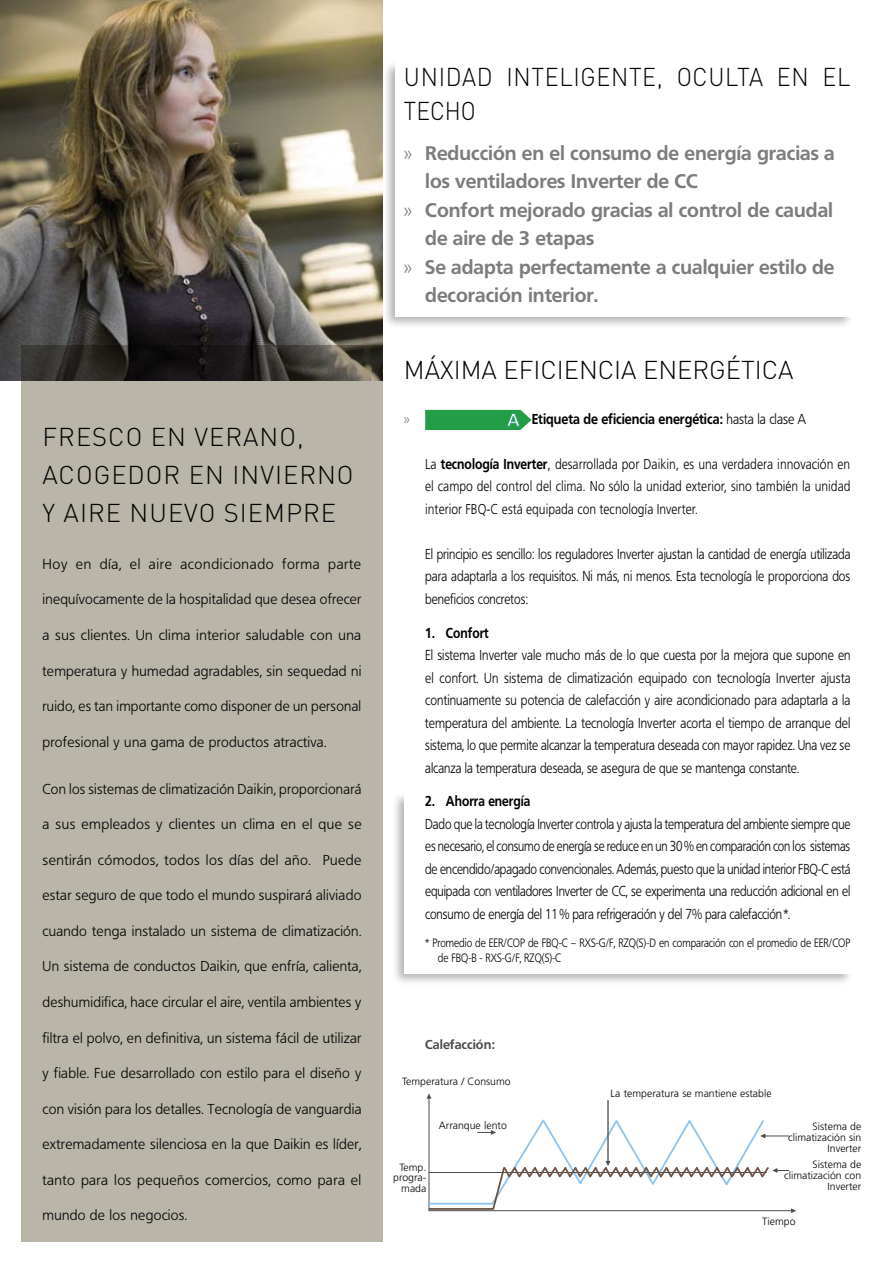
<style>
.page{position:relative;width:893px;height:1263px;background:#fff}
.page>*{position:absolute;margin:0;border:0;box-sizing:border-box;transform-origin:0 0}
.t1{font:300 25.5px/37.8px "DIN";letter-spacing:.03em;color:#000}
.t2{font:300 25.5px/33.8px "DIN";letter-spacing:.03em;color:#000;scale:.92 1}
.t3{font:300 25.5px "DIN";color:#000}
.t4{font:700 19.5px "Frutiger BSK65";color:#7c7c7c}
.t5{font:300 14.25px "Frutiger BSK45";letter-spacing:.02em;color:#000}
.t6{font:300 14.25px/22.5px "Frutiger BSK45";letter-spacing:.02em;color:#000;text-align:justify;scale:.85 1}
.t7{font:300 14.25px/22.5px "Frutiger BSK45";letter-spacing:.02em;color:#000;text-align:justify;scale:.87 1}
.t8{font:300 14.25px/22.5px "Frutiger";color:#000;text-align:justify;scale:.85 1}
.t9{font:700 14.25px "Frutiger BSK65";color:#000;scale:.89 1}
.t10{font:300 14.25px "Frutiger BSK45";letter-spacing:.04em;color:#000}
.t11{font:700 14.25px "Frutiger BSK65";color:#000;scale:.85 1}
.t12{font:300 14.25px "Frutiger BSK45";color:#7c7c7c}
.t13{font:700 12.75px "Frutiger BSK65";color:#4b4b4b}
.t14{font:300 12px/15px "Frutiger BSK45";color:#000;scale:.85 1}
.t15{font:300 10.5px/11.2px "Frutiger";color:#000;text-align:right}
.s1{font-family:"Frutiger BSK45";font-weight:300}
.s2{font-family:"Frutiger BSK65";font-weight:700}
</style>
<div class="page">
<img style="left:0;top:0;width:383px;height:380px">
<div style="left:21px;top:345px;width:362px;height:897px;background:#bab5a9"></div>
<svg style="left:426px;top:1093px;width:370px;height:120px"></svg>
<div style="left:391px;top:791px;width:463px;height:195px;background:#000;opacity:.3"></div>
<div style="left:404px;top:790px;width:472px;height:184px;background:#fff"></div>
<div style="left:383px;top:60px;width:471px;height:269px;background:#000;opacity:.3"></div>
<div style="left:395px;top:43px;width:477px;height:274px;background:#fff"></div>
<svg style="left:425px;top:410px;width:106px;height:20px;background:#32a354"></svg>
<h1 class="t1" style="left:43px;top:417px;width:313px">FRESCO EN VERANO,<br>ACOGEDOR EN INVIERNO<br>Y AIRE NUEVO SIEMPRE</h1>
<p class="t10" style="left:43px;top:556px;width:320px">Hoy en día, el aire acondicionado forma parte</p>
<p class="t5" style="left:43px;top:591px;width:320px">inequívocamente de la hospitalidad que desea ofrecer</p>
<p class="t5" style="left:43px;top:627px;width:320px">a sus clientes. Un clima interior saludable con una</p>
<p class="t5" style="left:43px;top:662px;width:320px">temperatura y humedad agradables, sin sequedad ni</p>
<p class="t5" style="left:43px;top:698px;width:320px">ruido, es tan importante como disponer de un personal</p>
<p class="t5" style="left:43px;top:733px;width:285px">profesional y una gama de productos atractiva.</p>
<p class="t5" style="left:43px;top:780px;width:320px">Con los sistemas de climatización Daikin, proporcionará</p>
<p class="t5" style="left:43px;top:816px;width:321px">a sus empleados y clientes un clima en el que se</p>
<p class="t5" style="left:43px;top:851px;width:320px">sentirán cómodos, todos los días del año. Puede</p>
<p class="t5" style="left:43px;top:887px;width:320px">estar seguro de que todo el mundo suspirará aliviado</p>
<p class="t5" style="left:43px;top:923px;width:320px">cuando tenga instalado un sistema de climatización.</p>
<p class="t5" style="left:43px;top:958px;width:320px">Un sistema de conductos Daikin, que enfría, calienta,</p>
<p class="t5" style="left:43px;top:994px;width:320px">deshumidifica, hace circular el aire, ventila ambientes y</p>
<p class="t5" style="left:43px;top:1029px;width:320px">filtra el polvo, en definitiva, un sistema fácil de utilizar</p>
<p class="t5" style="left:43px;top:1065px;width:320px">y fiable. Fue desarrollado con estilo para el diseño y</p>
<p class="t5" style="left:43px;top:1100px;width:320px">con visión para los detalles. Tecnología de vanguardia</p>
<p class="t5" style="left:43px;top:1136px;width:320px">extremadamente silenciosa en la que Daikin es líder,</p>
<p class="t5" style="left:43px;top:1172px;width:320px">tanto para los pequeños comercios, como para el</p>
<p class="t5" style="left:43px;top:1207px;width:146px">mundo de los negocios.</p>
<h1 class="t2" style="left:404px;top:59px;width:487px">UNIDAD INTELIGENTE, OCULTA EN EL<br>TECHO</h1>
<h2 class="t4" style="left:404px;top:141px;width:432px"><span class="s1">»</span> Reducción en el consumo de energía gracias a</h2>
<h2 class="t4" style="left:425px;top:170px;width:274px">los ventiladores Inverter de CC</h2>
<h2 class="t4" style="left:404px;top:198px;width:431px"><span class="s1">»</span> Confort mejorado gracias al control de caudal</h2>
<h2 class="t4" style="left:425px;top:227px;width:171px">de aire de 3 etapas</h2>
<h2 class="t4" style="left:404px;top:255px;width:432px"><span class="s1">»</span> Se adapta perfectamente a cualquier estilo de</h2>
<h2 class="t4" style="left:425px;top:284px;width:175px">decoración interior.</h2>
<h1 class="t3" style="left:404px;top:353px;width:391px">MÁXIMA EFICIENCIA ENERGÉTICA</h1>
<p class="t12" style="left:404px;top:411px;width:7px">»</p>
<p class="t9" style="left:532px;top:410px;width:310px">Etiqueta de eficiencia energética: <span class="s1">hasta la clase A</span></p>
<p class="t8" style="left:425px;top:453px;width:502px">La <span class="s2">tecnología Inverter</span>, desarrollada por Daikin, es una verdadera innovación en el campo del control del clima. No sólo la unidad exterior, sino también la unidad interior FBQ-C está equipada con tecnología Inverter.</p>
<p class="t6" style="left:425px;top:543px;width:502px">El principio es sencillo: los reguladores Inverter ajustan la cantidad de energía utilizada para adaptarla a los requisitos. Ni más, ni menos. Esta tecnología le proporciona dos beneficios concretos:</p>
<p class="t11" style="left:425px;top:624px;width:76px">1. Confort</p>
<p class="t7" style="left:425px;top:644px;width:491px">El sistema Inverter vale mucho más de lo que cuesta por la mejora que supone en el confort. Un sistema de climatización equipado con tecnología Inverter ajusta continuamente su potencia de calefacción y aire acondicionado para adaptarla a la temperatura del ambiente. La tecnología Inverter acorta el tiempo de arranque del sistema, lo que permite alcanzar la temperatura deseada con mayor rapidez. Una vez se alcanza la temperatura deseada, se asegura de que se mantenga constante.</p>
<p class="t11" style="left:425px;top:793px;width:125px">2. Ahorra energía</p>
<p class="t6" style="left:425px;top:813px;width:502px">Dado que la tecnología Inverter controla y ajusta la temperatura del ambiente siempre que es necesario, el consumo de energía se reduce en un 30% en comparación con los sistemas de encendido/apagado convencionales. Además, puesto que la unidad interior FBQ-C está equipada con ventiladores Inverter de CC, se experimenta una reducción adicional en el consumo de energía del 11% para refrigeración y del 7% para calefacción*.</p>
<p class="t14" style="left:438px;top:935px;width:487px;text-indent:-13px">* Promedio de EER/COP de FBQ-C – RXS-G/F, RZQ(S)-D en comparación con el promedio de EER/COP de FBQ-B - RXS-G/F, RZQ(S)-C</p>
<p class="t13" style="left:425px;top:1037px;width:71px">Calefacción:</p>
<p class="t15" style="left:402px;top:1075px;width:110px">Temperatura / Consumo</p>
<p class="t15" style="left:439px;top:1119px;width:69px">Arranque lento</p>
<p class="t15" style="left:611px;top:1087px;width:163px">La temperatura se mantiene estable</p>
<p class="t15" style="left:788px;top:1120px;width:75px">Sistema de climatización sin<br>Inverter</p>
<p class="t15" style="left:393px;top:1162px;width:35px;line-height:10.5px">Temp. progra&shy;mada</p>
<p class="t15" style="left:784px;top:1158px;width:79px">Sistema de climatización con<br>Inverter</p>
<p class="t15" style="left:762px;top:1215px;width:35px">Tiempo</p>
</div>
